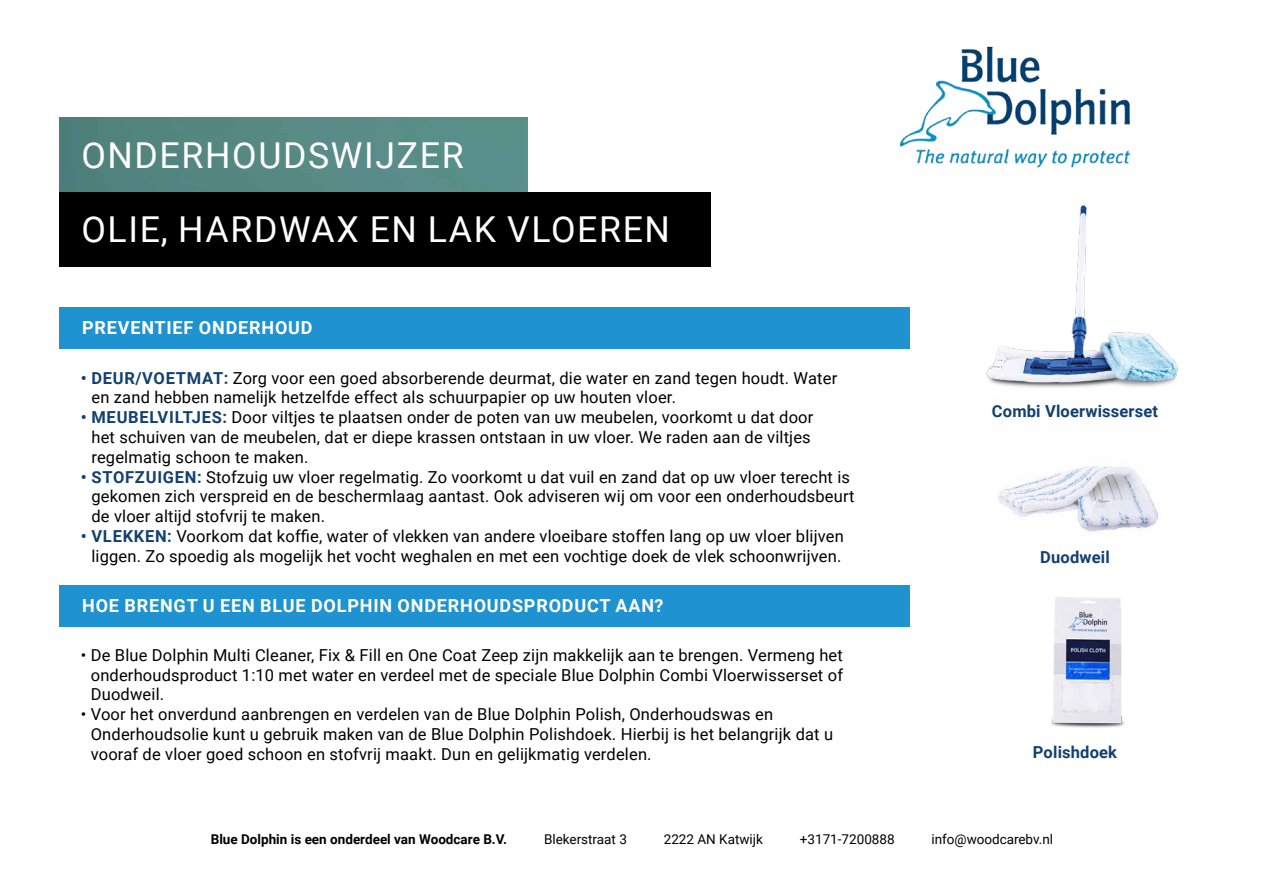
<style>
.page{position:relative;width:1263px;height:893px;background:#fff}
.page>*{position:absolute;margin:0;border:0;box-sizing:border-box;transform-origin:0 0}
.t1{font:35.7px/74.1px "Roboto";letter-spacing:.045em;color:#fff}
.t2{font:700 18px "Roboto";letter-spacing:.045em;color:#fff}
.t3{font:16.5px/19.8px "Roboto";letter-spacing:.01em;color:#000}
.t4{font:700 16.5px "Roboto";letter-spacing:.01em;color:#124070}
.t5{font:13.5px "Roboto";color:#000}
.t6{font:700 13.5px "Roboto";color:#000}
.s1{font-weight:700;color:#124070}
</style>
<div class="page">
<div style="left:60px;top:307px;width:850px;height:42px;background:#1f92d1"></div>
<div style="left:60px;top:585px;width:850px;height:42px;background:#1f92d1"></div>
<img style="left:899px;top:46px;width:232px;height:122px">
<img style="left:60px;top:118px;width:467px;height:74px">
<div style="left:60px;top:192px;width:651px;height:75px;background:#000"></div>
<img style="left:998px;top:466px;width:160px;height:66px">
<img style="left:1051px;top:597px;width:74px;height:131px">
<img style="left:986px;top:205px;width:192px;height:183px">
<h1 class="t1" style="left:81px;top:117px;width:590px">ONDERHOUDSWIJZER<br>OLIE, HARDWAX EN LAK VLOEREN</h1>
<p class="t2" style="left:82px;top:315px;width:232px">PREVENTIEF ONDERHOUD</p>
<p class="t3" style="left:91px;top:367px;width:747px;text-indent:-11px"><span class="s1">• DEUR/VOETMAT:</span> Zorg voor een goed absorberende deurmat, die water en zand tegen houdt. Water en zand hebben namelijk hetzelfde effect als schuurpapier op uw houten vloer.</p>
<p class="t3" style="left:91px;top:407px;width:723px;text-indent:-11px"><span class="s1">• MEUBELVILTJES:</span> Door viltjes te plaatsen onder de poten van uw meubelen, voorkomt u dat door het schuiven van de meubelen, dat er diepe krassen ontstaan in uw vloer. We raden aan de viltjes regelmatig schoon te maken.</p>
<p class="t3" style="left:91px;top:466px;width:765px;text-indent:-11px"><span class="s1">• STOFZUIGEN:</span> Stofzuig uw vloer regelmatig. Zo voorkomt u dat vuil en zand dat op uw vloer terecht is gekomen zich verspreid en de beschermlaag aantast. Ook adviseren wij om voor een onderhoudsbeurt de vloer altijd stofvrij te maken.</p>
<p class="t3" style="left:81px;top:526px;width:764px;text-align:center"><span class="s1">• VLEKKEN:</span> Voorkom dat koffie, water of vlekken van andere vloeibare stoffen lang op uw vloer blijven liggen. Zo spoedig als mogelijk het vocht weghalen en met een vochtige doek de vlek schoonwrijven.</p>
<p class="t2" style="left:82px;top:593px;width:583px">HOE BRENGT U EEN BLUE DOLPHIN ONDERHOUDSPRODUCT AAN?</p>
<p class="t3" style="left:91px;top:644px;width:754px;text-align:justify;text-indent:-10px">• De Blue Dolphin Multi Cleaner, Fix &amp; Fill en One Coat Zeep zijn makkelijk aan te brengen. Vermeng het onderhoudsproduct 1:10 met water en verdeel met de speciale Blue Dolphin Combi Vloerwisserset of Duodweil.</p>
<p class="t3" style="left:91px;top:704px;width:744px;text-indent:-10px">• Voor het onverdund aanbrengen en verdelen van de Blue Dolphin Polish, Onderhoudswas en<br>Onderhoudsolie kunt u gebruik maken van de Blue Dolphin Polishdoek. Hierbij is het belangrijk dat u vooraf de vloer goed schoon en stofvrij maakt. Dun en gelijkmatig verdelen.</p>
<p class="t4" style="left:992px;top:399px;width:168px">Combi Vloerwisserset</p>
<p class="t4" style="left:1040px;top:545px;width:71px">Duodweil</p>
<p class="t4" style="left:1033px;top:740px;width:86px">Polishdoek</p>
<p class="t6" style="left:211px;top:829px;width:298px">Blue Dolphin is een onderdeel van Woodcare B.V.</p>
<p class="t5" style="left:544px;top:829px;width:84px">Blekerstraat 3</p>
<p class="t5" style="left:664px;top:829px;width:101px">2222 AN Katwijk</p>
<p class="t5" style="left:800px;top:829px;width:96px">+3171-7200888</p>
<p class="t5" style="left:931px;top:829px;width:123px">info@woodcarebv.nl</p>
</div>
